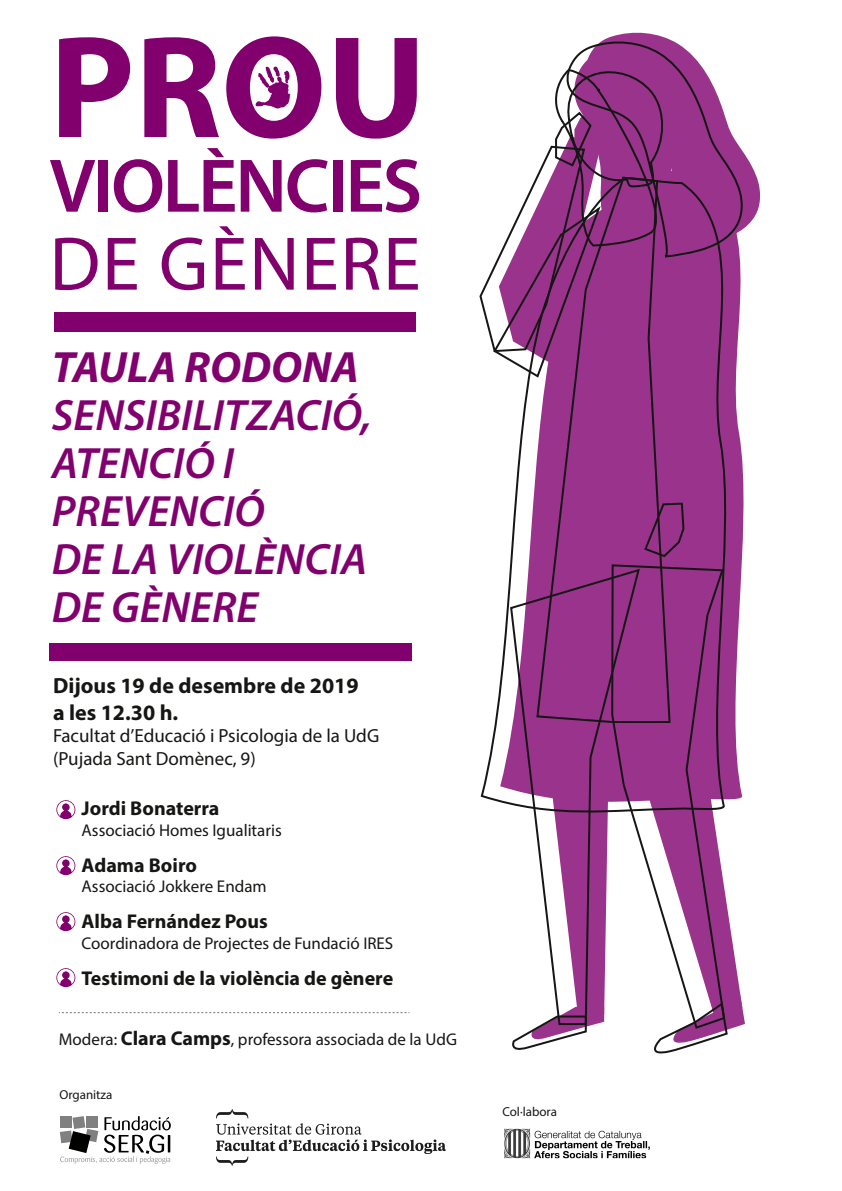
<style>
.page{position:relative;width:842px;height:1191px;background:#fff}
.page>*{position:absolute;margin:0;border:0;box-sizing:border-box;transform-origin:0 0}
.t1{font:700 146.8px "Myriad Pro";color:#81006e}
.t2{font:600 76.6px "Myriad Pro";letter-spacing:-.03em;color:#81006e}
.t3{font:76.6px "Myriad Pro";letter-spacing:.02em;color:#81006e}
.t4{font:italic 600 44px/48px "Myriad Pro";color:#81006e}
.t5{font:italic 700 44px "Myriad Pro";color:#81006e}
.t6{font:700 22px/26.4px "Myriad Pro";color:#161615}
.t7{font:700 20px "Myriad Pro";color:#161615}
.t8{font:19px/22.8px "Myriad Pro";color:#161615}
.t9{font:17px "Myriad Pro";color:#161615}
.t10{font:13px "Myriad Pro";color:#161615}
.s1{font-weight:700;font-size:20px}
</style>
<div class="page">
<svg style="left:60px;top:1116px;width:111px;height:47px"></svg>
<img style="left:216px;top:1109px;width:229px;height:56px">
<div style="left:50px;top:643px;width:362px;height:18px;background:#81006e"></div>
<div style="left:54px;top:312px;width:361px;height:19px;background:#81006e"></div>
<svg style="left:56px;top:800px;width:19px;height:19px"></svg>
<svg style="left:56px;top:856px;width:19px;height:19px"></svg>
<svg style="left:56px;top:912px;width:19px;height:19px"></svg>
<svg style="left:56px;top:968px;width:19px;height:19px"></svg>
<svg style="left:59px;top:1012px;width:350px;height:1px"></svg>
<img style="left:504px;top:1128px;width:146px;height:31px">
<svg style="left:726px;top:900px;width:15px;height:94px"></svg>
<svg style="left:654px;top:994px;width:91px;height:60px"></svg>
<svg style="left:641px;top:819px;width:85px;height:211px"></svg>
<svg style="left:534px;top:819px;width:107px;height:203px"></svg>
<svg style="left:512px;top:1006px;width:92px;height:44px"></svg>
<svg style="left:480px;top:379px;width:264px;height:440px"></svg>
<svg style="left:535px;top:379px;width:137px;height:345px"></svg>
<svg style="left:479px;top:33px;width:281px;height:346px"></svg>
<svg style="left:564px;top:37px;width:181px;height:222px"></svg>
<svg style="left:256px;top:67px;width:34px;height:41px"></svg>
<svg style="left:643px;top:501px;width:43px;height:57px"></svg>
<h1 class="t1" style="left:49px;top:-8px;width:379px">PROU</h1>
<h2 class="t2" style="left:49px;top:137px;width:374px">VIOLÈNCIES</h2>
<h2 class="t3" style="left:49px;top:217px;width:373px">DE GÈNERE</h2>
<h3 class="t5" style="left:52px;top:338px;width:308px">TAULA RODONA</h3>
<h3 class="t4" style="left:52px;top:390px;width:321px">SENSIBILITZACIÓ,<br>ATENCIÓ I<br>PREVENCIÓ<br>DE LA VIOLÈNCIA<br>DE GÈNERE</h3>
<p class="t6" style="left:53px;top:672px;width:307px">Dijous 19 de desembre de 2019 a les 12.30 h.</p>
<p class="t8" style="left:53px;top:724px;width:328px">Facultat d’Educació i Psicologia de la UdG (Pujada Sant Domènec, 9)</p>
<p class="t7" style="left:82px;top:795px;width:139px">Jordi Bonaterra</p>
<p class="t9" style="left:82px;top:819px;width:202px">Associació Homes Igualitaris</p>
<p class="t7" style="left:82px;top:852px;width:117px">Adama Boiro</p>
<p class="t9" style="left:82px;top:876px;width:187px">Associació Jokkere Endam</p>
<p class="t7" style="left:82px;top:908px;width:188px">Alba Fernández Pous</p>
<p class="t9" style="left:82px;top:932px;width:313px">Coordinadora de Projectes de Fundació IRES</p>
<p class="t7" style="left:82px;top:965px;width:313px">Testimoni de la violència de gènere</p>
<p class="t9" style="left:59px;top:1028px;width:400px">Modera: <span class="s1">Clara Camps</span>, professora associada de la UdG</p>
<p class="t10" style="left:59px;top:1086px;width:55px">Organitza</p>
<p class="t10" style="left:502px;top:1103px;width:56px">Col·labora</p>
</div>
